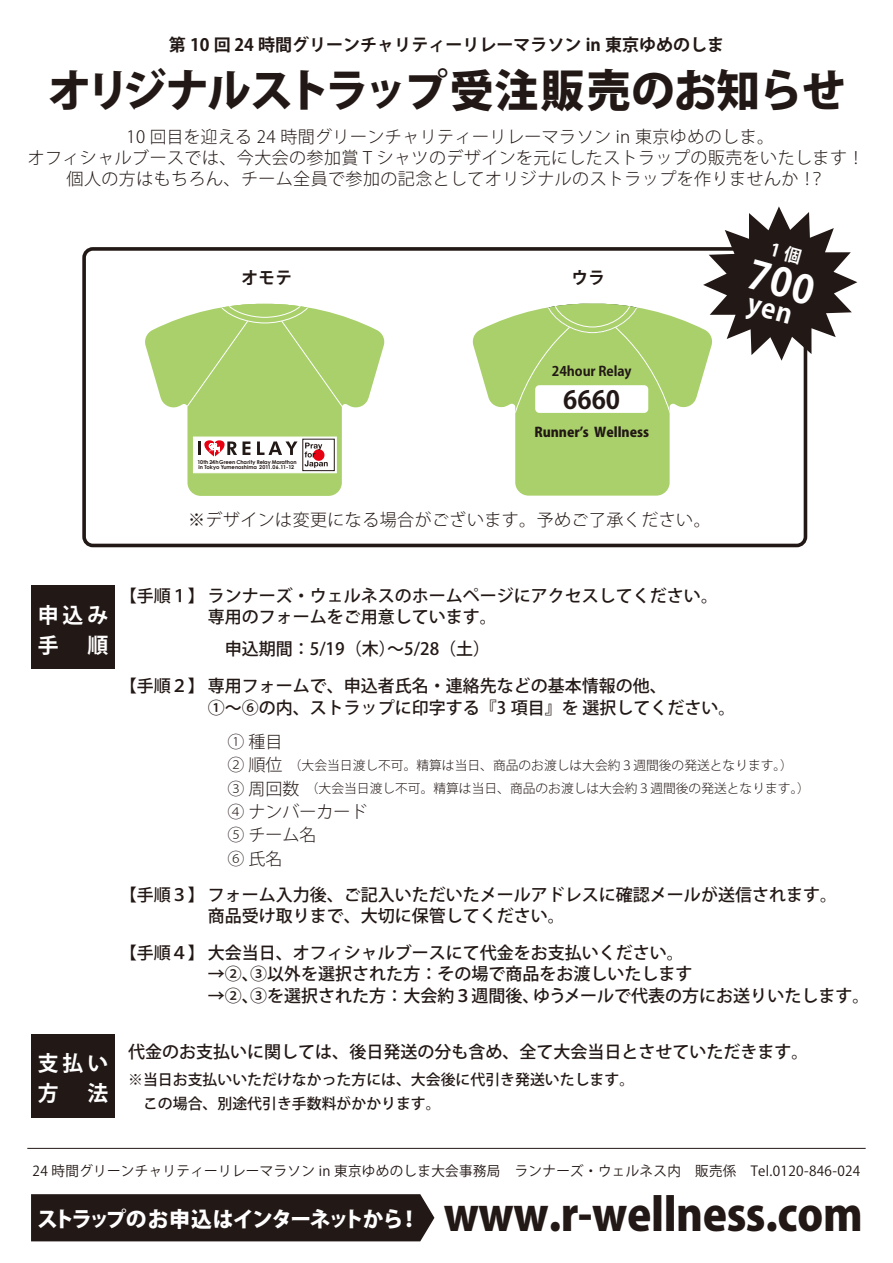
<style>
.page{position:relative;width:893px;height:1263px;background:#fff}
.page>*{position:absolute;margin:0;border:0;box-sizing:border-box;transform-origin:0 0}
.t1{font:800 44.7px "Koz Go Pro";letter-spacing:-.025em;color:#221815}
.t2{font:700 24.9px "Koz Go Pro";color:#221815}
.t3{font:800 21.3px "Koz Go Pro";letter-spacing:-.07em;color:#fff}
.t4{font:700 21.3px/29.7px "Koz Go Pro";letter-spacing:.19em;color:#fff}
.t5{font:500 16.95px/21.3px "Koz Go Pro";color:#221815}
.t6{font:300 16.95px/21.3px "Koz Go Pro";letter-spacing:.025em;color:#221815;text-align:center}
.t7{font:700 16.95px "Koz Go Pro";color:#221815}
.t8{font:300 16.95px/23.4px "Koz Go Pro";color:#221815}
.t9{font:500 14.85px/23.4px "Koz Go Pro";color:#221815}
.t10{font:13.8px "Koz Go Pro";letter-spacing:.025em;color:#221815}
.t11{font:800 13.2px "Koz Go Pro";color:#221815}
.t12{font:700 13.2px "Koz Go Pro";letter-spacing:-.005em;color:#221815}
.t13{font:300 12.75px/23.4px "Koz Go Pro";color:#221815}
.t14{font:700 5.4px/5.6px "Century Gothic";color:#221815}
.s1{font-size:16.95px}
.s2{font-size:44.7px;color:#221815}
</style>
<div class="page">
<div style="left:31px;top:1194px;width:403px;height:47px;background:#221815"></div>
<div style="left:82px;top:247px;width:725px;height:300px;border:4px solid #221815;border-radius:9px"></div>
<div style="left:31px;top:586px;width:84px;height:83px;background:#221815"></div>
<div style="left:31px;top:1034px;width:84px;height:83px;background:#221815"></div>
<hr style="left:27px;top:1148px;width:839px;height:1px;background:#221815">
<svg style="left:472px;top:316px;width:235px;height:180px;fill:#a9d06b"></svg>
<svg style="left:514px;top:303px;width:157px;height:111px;background:#afd376"></svg>
<div style="left:535px;top:385px;width:113px;height:28px;background:#fff;border-radius:4px"></div>
<svg style="left:145px;top:303px;width:240px;height:193px;fill:#a9d06b"></svg>
<svg style="left:181px;top:304px;width:167px;height:110px;background:#aed374"></svg>
<div style="left:193px;top:437px;width:144px;height:36px;background:#fff;border:1px solid #fff"></div>
<svg style="left:243px;top:441px;width:7px;height:14px"></svg>
<svg style="left:257px;top:441px;width:40px;height:14px"></svg>
<svg style="left:199px;top:440px;width:38px;height:17px"></svg>
<svg style="left:305px;top:443px;width:23px;height:25px"></svg>
<svg style="left:703px;top:206px;width:154px;height:155px"></svg>
<p class="t7" style="left:169px;top:34px;width:557px">第 10 回 24 時間グリーンチャリティーリレーマラソン in 東京ゆめのしま</p>
<h1 class="t1" style="left:48px;top:62px;width:799px">オリジナルストラップ受注販売のお知らせ</h1>
<p class="t6" style="left:28px;top:126px;width:838px">10 回目を迎える 24 時間グリーンチャリティーリレーマラソン in 東京ゆめのしま。<br>オフィシャルブースでは、今大会の参加賞 T シャツのデザインを元にしたストラップの販売をいたします！個人の方はもちろん、チーム全員で参加の記念としてオリジナルのストラップを作りませんか！？</p>
<p class="t7" style="left:241px;top:267px;width:52px">オモテ</p>
<p class="t7" style="left:571px;top:267px;width:35px">ウラ</p>
<p class="t12" style="left:552px;top:363px;width:81px">24hour Relay</p>
<h2 class="t2" style="left:563px;top:384px;width:58px">6660</h2>
<p class="t14" style="left:198px;top:459px;width:101px">10th 24h Green Charity Relay Marathon in Tokyo Yumenoshima 2011.06.11-12</p>
<p class="t11" style="left:534px;top:424px;width:116px">Runnerʼs Wellness</p>
<p class="t6" style="left:188px;top:509px;width:524px">※デザインは変更になる場合がございます。予めご了承ください。</p>
<p class="t4" style="left:38px;top:602px;width:72px">申込み手</p>
<p class="t4" style="left:87px;top:631px;width:22px">順</p>
<p class="t4" style="left:38px;top:1050px;width:72px">支払い方</p>
<p class="t4" style="left:87px;top:1080px;width:22px">法</p>
<p class="t5" style="left:208px;top:586px;width:512px;text-indent:-88px">【手順１】ランナーズ・ウェルネスのホームページにアクセスしてください。専用のフォームをご用意しています。</p>
<p class="t5" style="left:208px;top:639px;width:284px">　申込期間：5/19（木）～5/28（土）</p>
<p class="t5" style="left:208px;top:676px;width:529px;text-indent:-88px">【手順２】専用フォームで、申込者氏名・連絡先などの基本情報の他、<br>①～⑥の内、ストラップに印字する『3 項目』を 選択してください。</p>
<p class="t6" style="left:227px;top:731px;width:57px">① 種目</p>
<p class="t13" style="left:227px;top:753px;width:584px"><span class="s1">② 順位</span>（大会当日渡し不可。精算は当日、商品のお渡しは大会約３週間後の発送となります。）<br><span class="s1">③ 周回数</span>（大会当日渡し不可。精算は当日、商品のお渡しは大会約３週間後の発送となります。）</p>
<p class="t8" style="left:227px;top:800px;width:142px">④ ナンバーカード<br>⑤ チーム名<br>⑥ 氏名</p>
<p class="t5" style="left:208px;top:885px;width:631px;text-indent:-88px">【手順３】フォーム入力後、ご記入いただいたメールアドレスに確認メールが送信されます。商品受け取りまで、大切に保管してください。</p>
<p class="t5" style="left:120px;top:943px;width:566px">【手順４】大会当日、オフィシャルブースにて代金をお支払いください。</p>
<p class="t5" style="left:208px;top:964px;width:486px">→②、③以外を選択された方：その場で商品をお渡しいたします</p>
<p class="t5" style="left:208px;top:985px;width:663px">→②、③を選択された方：大会約３週間後、ゆうメールで代表の方にお送りいたします。</p>
<p class="t5" style="left:128px;top:1041px;width:682px">代金のお支払いに関しては、後日発送の分も含め、全て大会当日とさせていただきます。</p>
<p class="t9" style="left:128px;top:1069px;width:507px">※当日お支払いいただけなかった方には、大会後に代引き発送いたします。　この場合、別途代引き手数料がかかります。</p>
<p class="t10" style="left:33px;top:1162px;width:829px">24 時間グリーンチャリティーリレーマラソン in 東京ゆめのしま大会事務局　ランナーズ・ウェルネス内　販売係　Tel.0120-846-024</p>
<p class="t3" style="left:37px;top:1205px;width:827px">ストラップのお申込はインターネットから！ <span class="s2">www.r-wellness.com</span></p>
</div>
